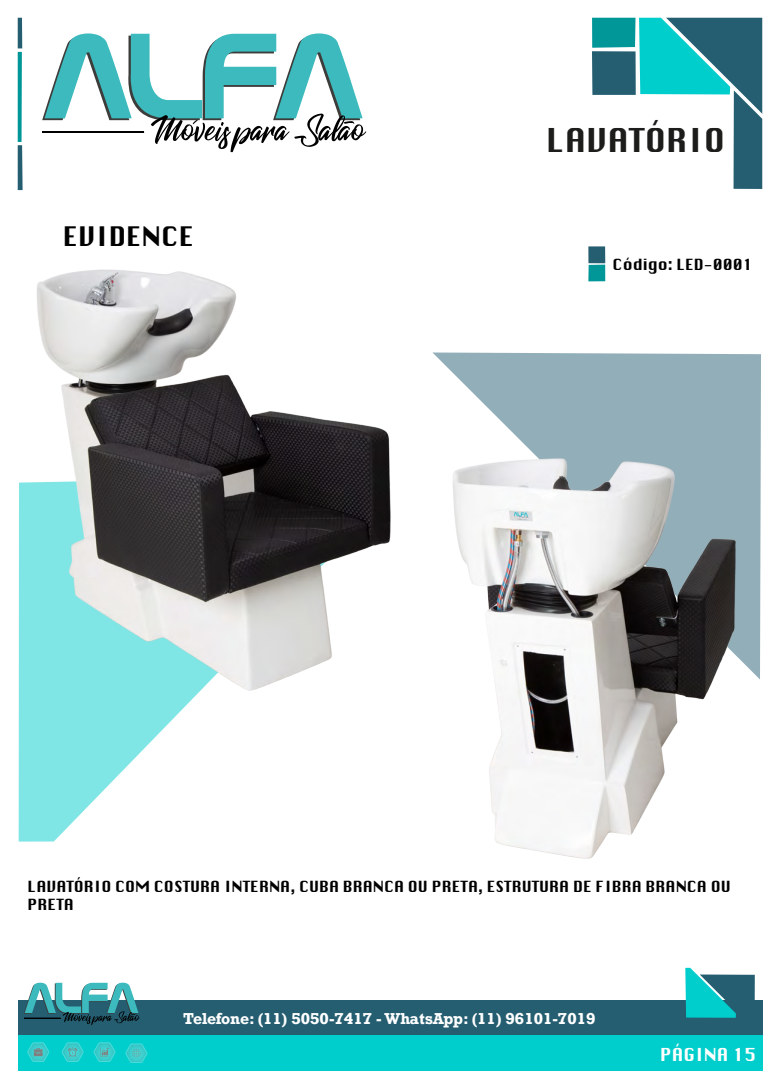
<style>
.page{position:relative;width:780px;height:1088px;background:#fff}
.page>*{position:absolute;margin:0;border:0;box-sizing:border-box;transform-origin:0 0}
.t1{font:32px "Silom";color:#1d1d1b}
.t2{font:26.25px "Silom";color:#000}
.t3{font:17.38px "Silom";color:#fff}
.t4{font:15px/18px "Silom";color:#000}
.t5{font:700 14.88px "Rockwell";color:#fff}
</style>
<div class="page">
<svg style="left:18px;top:145px;width:5px;height:45px"></svg>
<svg style="left:18px;top:52px;width:4px;height:90px"></svg>
<hr style="left:18px;top:18px;width:4px;height:30px;background:#255e71">
<svg style="left:592px;top:18px;width:170px;height:171px"></svg>
<div style="left:18px;top:1000px;width:744px;height:70px;background:#255e71"></div>
<div style="left:18px;top:1035px;width:744px;height:35px;background:#00cecc"></div>
<svg style="left:27px;top:1042px;width:22px;height:20px"></svg>
<svg style="left:62px;top:1042px;width:21px;height:20px"></svg>
<svg style="left:94px;top:1042px;width:21px;height:20px"></svg>
<svg style="left:126px;top:1043px;width:21px;height:20px"></svg>
<svg style="left:42px;top:33px;width:324px;height:119px"></svg>
<svg style="left:24px;top:983px;width:116px;height:42px"></svg>
<svg style="left:432px;top:352px;width:329px;height:327px;fill:#92aeb8"></svg>
<svg style="left:19px;top:482px;width:233px;height:359px;fill:#80e6e5"></svg>
<svg style="left:685px;top:968px;width:69px;height:50px"></svg>
<div style="left:588px;top:246px;width:17px;height:17px;background:#255e71"></div>
<div style="left:588px;top:265px;width:17px;height:16px;background:#019798"></div>
<img style="left:36px;top:270px;width:355px;height:420px">
<img style="left:452px;top:458px;width:284px;height:400px">
<h2 class="t2" style="left:63px;top:222px;width:133px">EVIDENCE</h2>
<h1 class="t1" style="left:546px;top:122px;width:180px">LAVATÓRIO</h1>
<p class="t4" style="left:612px;top:255px;width:142px">Código: LED-0001</p>
<p class="t4" style="left:28px;top:877px;width:704px">LAVATÓRIO COM COSTURA INTERNA, CUBA BRANCA OU PRETA, ESTRUTURA DE FIBRA BRANCA OU<br>PRETA</p>
<p class="t5" style="left:183px;top:1008px;width:414px">Telefone: (11) 5050-7417 - WhatsApp: (11) 96101-7019</p>
<p class="t3" style="left:660px;top:1045px;width:97px">PÁGINA 15</p>
</div>
